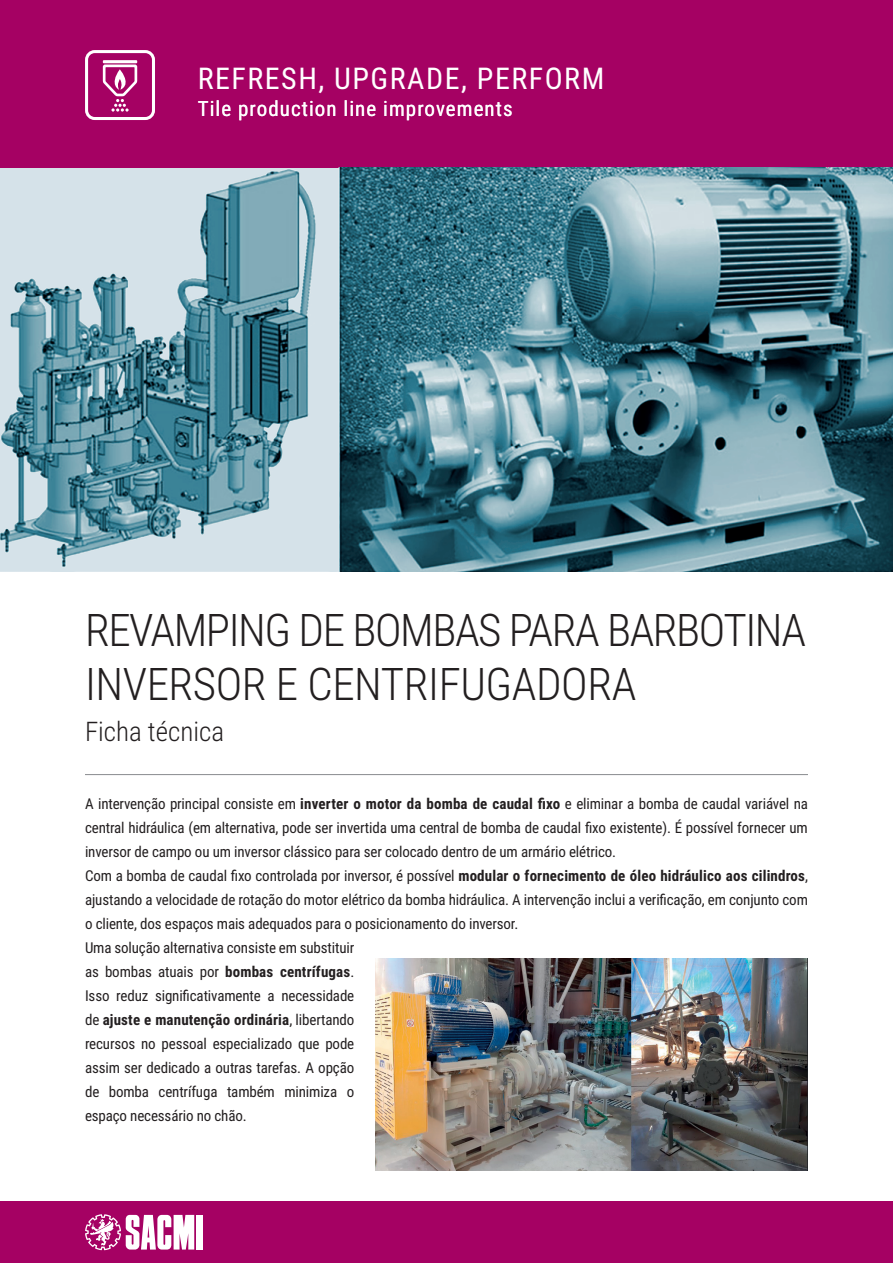
<style>
.page{position:relative;width:893px;height:1263px;background:#fff}
.page>*{position:absolute;margin:0;border:0;box-sizing:border-box;transform-origin:0 0}
.t1{font:300 45px/54px "Roboto Condensed";letter-spacing:-.03em;color:#231f20}
.t2{font:30px "Roboto Condensed";letter-spacing:.05em;color:#fff}
.t3{font:300 27px "Roboto Condensed";color:#231f20}
.t4{font:21px "Roboto Condensed";letter-spacing:.05em;color:#fff}
.t5{font:15px/24px "Roboto Condensed";letter-spacing:-.01em;color:#231f20}
.s1{font-weight:700}
</style>
<div class="page">
<div style="left:0;top:0;width:893px;height:168px;background:#a50163"></div>
<div style="left:0;top:1201px;width:893px;height:62px;background:#a50163"></div>
<div style="left:196px;top:1215px;width:6px;height:34px;background:#fff"></div>
<svg style="left:85px;top:1214px;width:109px;height:36px"></svg>
<div style="left:85px;top:50px;width:70px;height:70px;border:3px solid #fff;border-radius:8px"></div>
<hr style="left:103px;top:60px;width:34px;height:3px;background:#fff">
<svg style="left:102px;top:63px;width:36px;height:49px"></svg>
<img style="left:0;top:168px;width:893px;height:404px">
<img style="left:376px;top:958px;width:432px;height:212px">
<hr style="left:85px;top:774px;width:723px;height:1px;background:#939598">
<h2 class="t2" style="left:198px;top:58px;width:408px">REFRESH, UPGRADE, PERFORM</h2>
<h3 class="t4" style="left:198px;top:94px;width:316px">Tile production line improvements</h3>
<h1 class="t1" style="left:85px;top:601px;width:723px">REVAMPING DE BOMBAS PARA BARBOTINA<br>INVERSOR E CENTRIFUGADORA</h1>
<h3 class="t3" style="left:85px;top:712px;width:141px">Ficha técnica</h3>
<p class="t5" style="left:85px;top:791px;width:725px">A intervenção principal consiste em <span class="s1">inverter o motor da bomba de caudal fixo</span> e eliminar a bomba de caudal variável na central hidráulica (em alternativa, pode ser invertida uma central de bomba de caudal fixo existente). É possível fornecer um inversor de campo ou um inversor clássico para ser colocado dentro de um armário elétrico.<br>Com a bomba de caudal fixo controlada por inversor, é possível <span class="s1">modular o fornecimento de óleo hidráulico aos cilindros</span>, ajustando a velocidade de rotação do motor elétrico da bomba hidráulica. A intervenção inclui a verificação, em conjunto com o cliente, dos espaços mais adequados para o posicionamento do inversor.<br>Uma solução alternativa consiste em substituir<br>as bombas atuais por <span class="s1">bombas centrífugas</span>.<br>Isso reduz significativamente a necessidade<br>de <span class="s1">ajuste e manutenção ordinária</span>, libertando<br>recursos no pessoal especializado que pode<br>assim ser dedicado a outras tarefas. A opção<br>de bomba centrífuga também minimiza o<br>espaço necessário no chão.</p>
</div>
